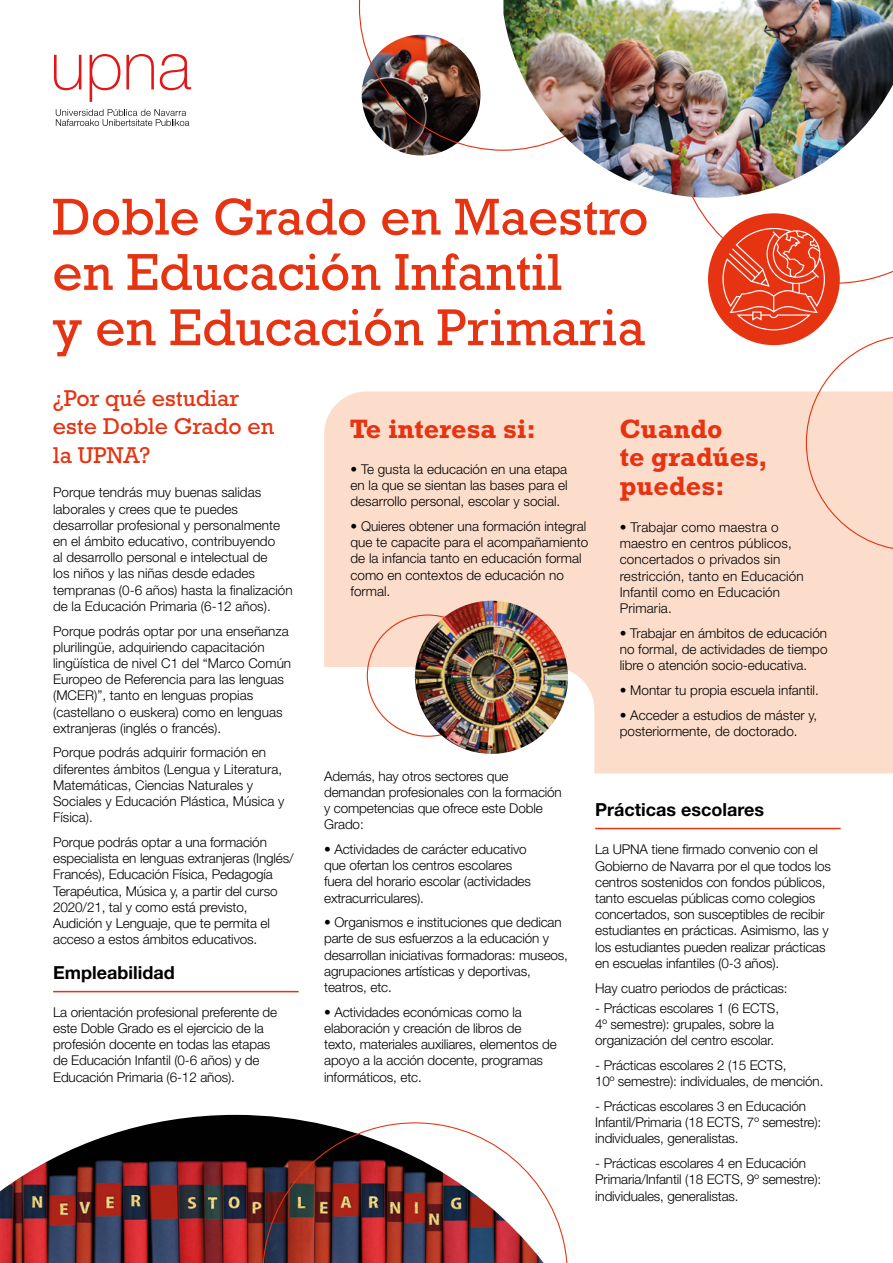
<style>
.page{position:relative;width:893px;height:1263px;background:#fff}
.page>*{position:absolute;margin:0;border:0;box-sizing:border-box;transform-origin:0 0}
.t1{font:52.8px/55.3px "Rockwell Std";color:#e63312}
.t2{font:700 27px/28.5px "Rockwell Std";color:#e63312}
.t3{font:23.25px/28.5px "Rockwell Std";color:#e63312}
.t4{font:700 18px "Helvetica Neue LT Std";color:#000}
.t5{font:300 13.5px/16.2px "Helvetica Neue LT Std";letter-spacing:-.01em;color:#000}
.t6{font:300 13.5px/16.2px "Helvetica Neue LT Std";letter-spacing:.01em;color:#000}
</style>
<div class="page">
<svg style="left:54px;top:55px;width:27px;height:35px"></svg>
<svg style="left:90px;top:54px;width:30px;height:48px"></svg>
<svg style="left:126px;top:54px;width:28px;height:35px"></svg>
<svg style="left:160px;top:54px;width:31px;height:36px"></svg>
<svg style="left:56px;top:109px;width:133px;height:17px"></svg>
<img style="left:399px;top:151px;width:45px;height:4px">
<img style="left:359px;top:0;width:144px;height:151px">
<img style="left:503px;top:0;width:390px;height:198px">
<img style="left:0;top:1115px;width:311px;height:148px">
<div style="left:324px;top:391px;width:569px;height:382px;background:#fcddcc"></div>
<div style="left:278px;top:667px;width:316px;height:334px;background:#fff;border-radius:43px"></div>
<hr style="left:53px;top:991px;width:246px;height:1px;background:#e63312">
<hr style="left:595px;top:828px;width:246px;height:1px;background:#e63312">
<svg style="left:262px;top:1122px;width:306px;height:141px"></svg>
<img style="left:415px;top:601px;width:153px;height:153px;border-radius:77px">
<div style="left:708px;top:213px;width:132px;height:132px;background:#e63312;border-radius:50%"></div>
<svg style="left:722px;top:228px;width:171px;height:323px"></svg>
<h1 class="t1" style="left:52px;top:189px;width:598px">Doble Grado en Maestro en Educación Infantil<br>y en Educación Primaria</h1>
<h3 class="t3" style="left:53px;top:383px;width:223px">¿Por qué estudiar este Doble Grado en la UPNA?</h3>
<h2 class="t2" style="left:350px;top:414px;width:188px">Te interesa si:</h2>
<h2 class="t2" style="left:620px;top:414px;width:149px">Cuando<br>te gradúes, puedes:</h2>
<p class="t5" style="left:351px;top:461px;width:219px;text-align:justify">• Te gusta la educación en una etapa en la que se sientan las bases para el desarrollo personal, escolar y social.</p>
<p class="t5" style="left:351px;top:518px;width:239px">• Quieres obtener una formación integral que te capacite para el acompañamiento de la infancia tanto en educación formal como en contextos de educación no formal.</p>
<p class="t6" style="left:620px;top:519px;width:185px">• Trabajar como maestra o maestro en centros públicos, concertados o privados sin restricción, tanto en Educación<br>Infantil como en Educación<br>Primaria.</p>
<p class="t5" style="left:620px;top:625px;width:209px;text-align:justify">• Trabajar en ámbitos de educación no formal, de actividades de tiempo libre o atención socio-educativa.</p>
<p class="t5" style="left:620px;top:682px;width:201px">• Montar tu propia escuela infantil.</p>
<p class="t5" style="left:620px;top:706px;width:199px">• Acceder a estudios de máster y, posteriormente, de doctorado.</p>
<p class="t5" style="left:53px;top:484px;width:241px">Porque tendrás muy buenas salidas laborales y crees que te puedes desarrollar profesional y personalmente en el ámbito educativo, contribuyendo<br>al desarrollo personal e intelectual de<br>los niños y las niñas desde edades tempranas (0-6 años) hasta la finalización de la Educación Primaria (6-12 años).</p>
<p class="t5" style="left:53px;top:622px;width:240px">Porque podrás optar por una enseñanza plurilingüe, adquiriendo capacitación lingüística de nivel C1 del “Marco Común Europeo de Referencia para las lenguas (MCER)”, tanto en lenguas propias (castellano o euskera) como en lenguas extranjeras (inglés o francés).</p>
<p class="t5" style="left:53px;top:744px;width:233px">Porque podrás adquirir formación en diferentes ámbitos (Lengua y Literatura,<br>Matemáticas, Ciencias Naturales y<br>Sociales y Educación Plástica, Música y<br>Física).</p>
<p class="t5" style="left:53px;top:834px;width:242px">Porque podrás optar a una formación especialista en lenguas extranjeras (Inglés/ Francés), Educación Física, Pedagogía Terapéutica, Música y, a partir del curso 2020/21, tal y como está previsto, Audición y Lenguaje, que te permita el acceso a estos ámbitos educativos.</p>
<p class="t5" style="left:595px;top:841px;width:237px">La UPNA tiene firmado convenio con el Gobierno de Navarra por el que todos los centros sostenidos con fondos públicos, tanto escuelas públicas como colegios concertados, son susceptibles de recibir estudiantes en prácticas. Asimismo, las y los estudiantes pueden realizar prácticas en escuelas infantiles (0-3 años).</p>
<p class="t5" style="left:595px;top:979px;width:194px">Hay cuatro periodos de prácticas:</p>
<p class="t5" style="left:595px;top:1000px;width:185px">- Prácticas escolares 1 (6 ECTS,<br>4º semestre): grupales, sobre la organización del centro escolar.</p>
<p class="t5" style="left:595px;top:1057px;width:230px">- Prácticas escolares 2 (15 ECTS,<br>10º semestre): individuales, de mención.</p>
<p class="t5" style="left:595px;top:1098px;width:228px">- Prácticas escolares 3 en Educación<br>Infantil/Primaria (18 ECTS, 7º semestre): individuales, generalistas.</p>
<p class="t5" style="left:595px;top:1155px;width:228px">- Prácticas escolares 4 en Educación<br>Primaria/Infantil (18 ECTS, 9º semestre): individuales, generalistas.</p>
<p class="t5" style="left:324px;top:767px;width:239px">Además, hay otros sectores que demandan profesionales con la formación y competencias que ofrece este Doble<br>Grado:</p>
<p class="t5" style="left:324px;top:841px;width:208px">• Actividades de carácter educativo que ofertan los centros escolares fuera del horario escolar (actividades extracurriculares).</p>
<p class="t5" style="left:324px;top:914px;width:245px">• Organismos e instituciones que dedican parte de sus esfuerzos a la educación y desarrollan iniciativas formadoras: museos, agrupaciones artísticas y deportivas, teatros, etc.</p>
<p class="t5" style="left:324px;top:1003px;width:234px">• Actividades económicas como la elaboración y creación de libros de texto, materiales auxiliares, elementos de apoyo a la acción docente, programas informáticos, etc.</p>
<h3 class="t4" style="left:595px;top:799px;width:170px">Prácticas escolares</h3>
<h3 class="t4" style="left:53px;top:961px;width:123px">Empleabilidad</h3>
<p class="t5" style="left:53px;top:1003px;width:226px">La orientación profesional preferente de este Doble Grado es el ejercicio de la profesión docente en todas las etapas de Educación Infantil (0-6 años) y de Educación Primaria (6-12 años).</p>
</div>
